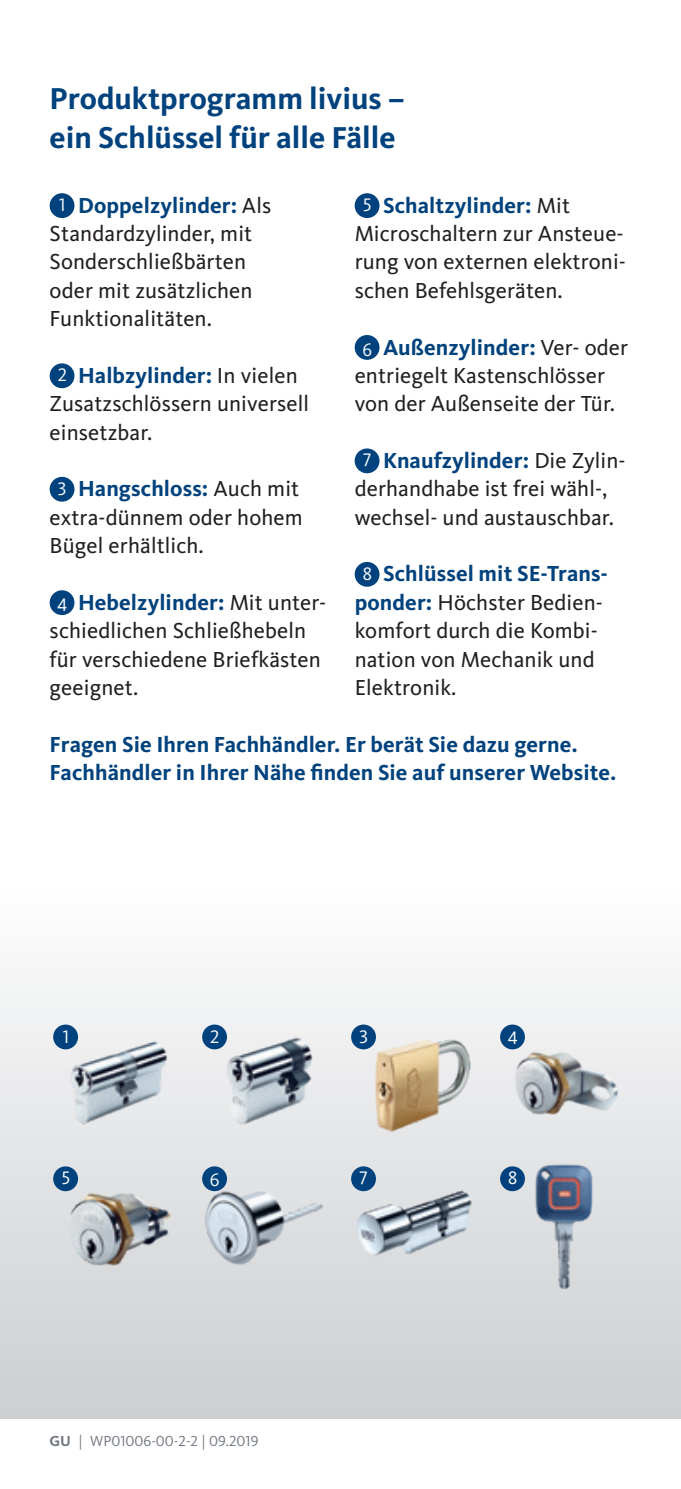
<style>
.page{position:relative;width:681px;height:1489px;background:#fff}
.page>*{position:absolute;margin:0;border:0;box-sizing:border-box;transform-origin:0 0}
.t1{font:700 31.25px/39px "Kievit Pro";color:#00427d}
.Textkörper{font:22.5px/28.2px "Kievit Pro";letter-spacing:.005em;color:#231f20}
.Textkörper-2{font:700 22.5px/28.2px "Kievit Pro";letter-spacing:.005em;color:#00427d}
.Grafik{font:18.75px "Kievit Pro";color:#fff}
.Fußzeile{font:15px "Kievit Pro";color:#717780}
.s1{font-weight:700;color:#00427d}
.s2{font-weight:700}
</style>
<div class="page">
<div style="left:0;top:879px;width:680px;height:538px;background:linear-gradient(to bottom,#fefefe,#ccced0)"></div>
<img style="left:202px;top:1020px;width:128px;height:128px">
<img style="left:53px;top:1020px;width:128px;height:128px">
<img style="left:351px;top:1020px;width:127px;height:128px">
<img style="left:500px;top:1020px;width:127px;height:128px">
<img style="left:53px;top:1162px;width:128px;height:128px">
<img style="left:202px;top:1162px;width:128px;height:128px">
<img style="left:500px;top:1162px;width:127px;height:128px">
<img style="left:351px;top:1162px;width:127px;height:128px">
<div style="left:50px;top:193px;width:24px;height:25px;background:#00427d;border-radius:50%"></div>
<div style="left:50px;top:363px;width:24px;height:25px;background:#00427d;border-radius:50%"></div>
<div style="left:50px;top:477px;width:24px;height:24px;background:#00427d;border-radius:50%"></div>
<div style="left:50px;top:590px;width:24px;height:25px;background:#00427d;border-radius:50%"></div>
<div style="left:354px;top:193px;width:25px;height:25px;background:#00427d;border-radius:50%"></div>
<div style="left:354px;top:335px;width:25px;height:25px;background:#00427d;border-radius:50%"></div>
<div style="left:354px;top:448px;width:25px;height:25px;background:#00427d;border-radius:50%"></div>
<div style="left:354px;top:562px;width:25px;height:24px;background:#00427d;border-radius:50%"></div>
<div style="left:53px;top:1024px;width:25px;height:25px;background:#00427d;border-radius:50%"></div>
<div style="left:53px;top:1166px;width:25px;height:25px;background:#00427d;border-radius:50%"></div>
<div style="left:202px;top:1024px;width:25px;height:25px;background:#00427d;border-radius:50%"></div>
<div style="left:202px;top:1166px;width:25px;height:25px;background:#00427d;border-radius:50%"></div>
<div style="left:351px;top:1024px;width:25px;height:25px;background:#00427d;border-radius:50%"></div>
<div style="left:351px;top:1166px;width:25px;height:25px;background:#00427d;border-radius:50%"></div>
<div style="left:500px;top:1024px;width:24px;height:25px;background:#00427d;border-radius:50%"></div>
<div style="left:500px;top:1166px;width:24px;height:25px;background:#00427d;border-radius:50%"></div>
<h2 class="t1" style="left:50px;top:79px;width:356px">Produktprogramm livius – ein Schlüssel für alle Fälle</h2>
<p class="Textkörper" style="left:50px;top:191px;width:223px;text-indent:28px"><span class="s1">Doppelzylinder:</span> Als<br>Standardzylinder, mit<br>Sonderschließbärten oder mit zusätzlichen<br>Funktionalitäten.</p>
<p class="Grafik" style="left:59px;top:194px;width:8px">1</p>
<p class="Textkörper" style="left:50px;top:361px;width:261px;text-indent:28px"><span class="s1">Halbzylinder:</span> In vielen<br>Zusatzschlössern universell einsetzbar.</p>
<p class="Grafik" style="left:58px;top:364px;width:11px">2</p>
<p class="Textkörper" style="left:50px;top:474px;width:254px;text-indent:28px"><span class="s1">Hangschloss:</span> Auch mit extra-dünnem oder hohem<br>Bügel erhältlich.</p>
<p class="Grafik" style="left:57px;top:593px;width:11px">4</p>
<p class="Grafik" style="left:58px;top:477px;width:10px">3</p>
<p class="Textkörper" style="left:50px;top:588px;width:278px;text-indent:28px"><span class="s1">Hebelzylinder:</span> Mit unter&shy;schiedlichen Schließhebeln für verschiedene Briefkästen geeignet.</p>
<p class="Textkörper" style="left:354px;top:191px;width:273px;text-indent:28px"><span class="s1">Schaltzylinder:</span> Mit<br>Microschaltern zur Ansteue&shy;rung von externen elektroni&shy;schen Befehlsgeräten.</p>
<p class="Grafik" style="left:362px;top:338px;width:11px">6</p>
<p class="Grafik" style="left:363px;top:194px;width:10px">5</p>
<p class="Textkörper" style="left:354px;top:333px;width:275px;text-indent:28px"><span class="s1">Außenzylinder:</span> Ver- oder entriegelt Kastenschlösser von der Außenseite der Tür.</p>
<p class="Textkörper" style="left:354px;top:446px;width:272px;text-indent:28px"><span class="s1">Knaufzylinder:</span> Die Zylin&shy;derhandhabe ist frei wähl-, wechsel- und austauschbar.</p>
<p class="Grafik" style="left:363px;top:449px;width:10px">7</p>
<p class="Textkörper" style="left:354px;top:559px;width:255px;text-indent:28px"><span class="s1">Schlüssel mit SE-Trans&shy;ponder:</span> Höchster Bedien&shy;komfort durch die Kombi&shy;nation von Mechanik und<br>Elektronik.</p>
<p class="Grafik" style="left:362px;top:562px;width:11px">8</p>
<p class="Textkörper-2" style="left:50px;top:729px;width:568px">Fragen Sie Ihren Fachhändler. Er berät Sie dazu gerne.<br>Fachhändler in Ihrer Nähe finden Sie auf unserer Website.</p>
<p class="Grafik" style="left:63px;top:1025px;width:8px">1</p>
<p class="Grafik" style="left:210px;top:1025px;width:11px">2</p>
<p class="Grafik" style="left:359px;top:1025px;width:10px">3</p>
<p class="Grafik" style="left:507px;top:1026px;width:11px">4</p>
<p class="Grafik" style="left:62px;top:1166px;width:10px">5</p>
<p class="Grafik" style="left:210px;top:1167px;width:11px">6</p>
<p class="Grafik" style="left:359px;top:1166px;width:10px">7</p>
<p class="Grafik" style="left:508px;top:1166px;width:11px">8</p>
<p class="Fußzeile" style="left:50px;top:1432px;width:210px"><span class="s2">GU</span> | WP01006-00-2-2 | 09.2019</p>
</div>
